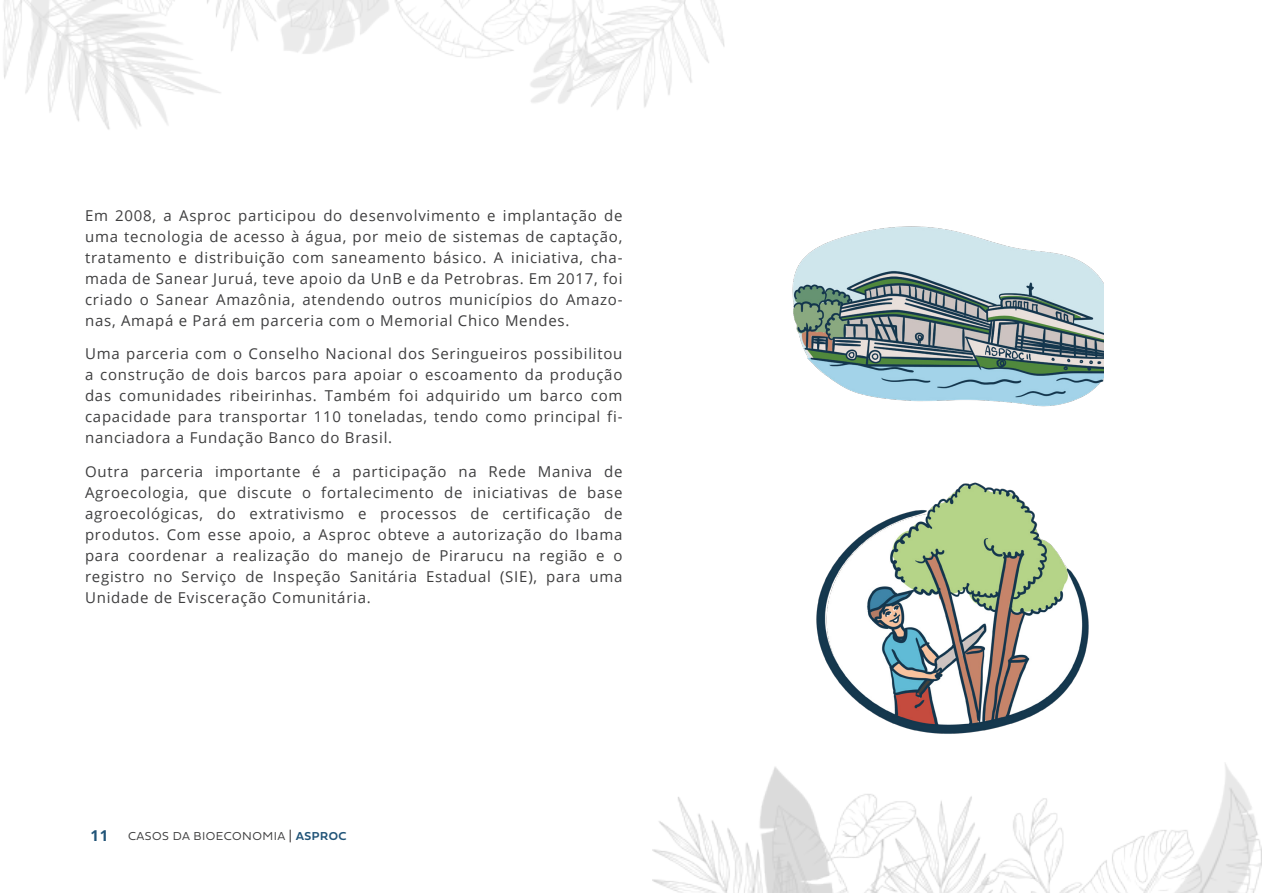
<style>
.page{position:relative;width:1263px;height:893px;background:#fff}
.page>*{position:absolute;margin:0;border:0;box-sizing:border-box;transform-origin:0 0}
.corpo{font:15px/21px "Open Sans";letter-spacing:.05em;color:#3e3e3f;text-align:justify}
.t1{font:700 15px "Open Sans";color:#215478}
.t2{font:12px "Fieldwork Geo Light";letter-spacing:.04em;color:#3e3e3f}
.s1{color:#231f20}
.s2{font-family:"Fieldwork Geo Demibold";color:#215478}
</style>
<div class="page">
<img style="left:653px;top:763px;width:609px;height:130px">
<img style="left:3px;top:0;width:722px;height:130px">
<img style="left:792px;top:226px;width:311px;height:180px">
<img style="left:816px;top:482px;width:273px;height:252px">
<p class="corpo" style="left:85px;top:204px;width:539px">Em 2008, a Asproc participou do desenvolvimento e implantação de uma tecnologia de acesso à água, por meio de sistemas de captação, tratamento e distribuição com saneamento básico. A iniciativa, cha&shy;mada de Sanear Juruá, teve apoio da UnB e da Petrobras. Em 2017, foi criado o Sanear Amazônia, atendendo outros municípios do Amazo&shy;nas, Amapá e Pará em parceria com o Memorial Chico Mendes.</p>
<p class="corpo" style="left:85px;top:343px;width:539px">Uma parceria com o Conselho Nacional dos Seringueiros possibilitou a construção de dois barcos para apoiar o escoamento da produção das comunidades ribeirinhas. Também foi adquirido um barco com capacidade para transportar 110 toneladas, tendo como principal fi&shy;nanciadora a Fundação Banco do Brasil.</p>
<p class="corpo" style="left:85px;top:461px;width:539px">Outra parceria importante é a participação na Rede Maniva de Agroecologia, que discute o fortalecimento de iniciativas de base agroecológicas, do extrativismo e processos de certificação de produtos. Com esse apoio, a Asproc obteve a autorização do Ibama para coordenar a realização do manejo de Pirarucu na região e o registro no Serviço de Inspeção Sanitária Estadual (SIE), para uma Unidade de Evisceração Comunitária.</p>
<p class="t1" style="left:90px;top:825px;width:19px">11</p>
<p class="t2" style="left:128px;top:826px;width:220px">CASOS DA BIOECONOMIA <span class="s1">|</span> <span class="s2">ASPROC</span></p>
</div>
